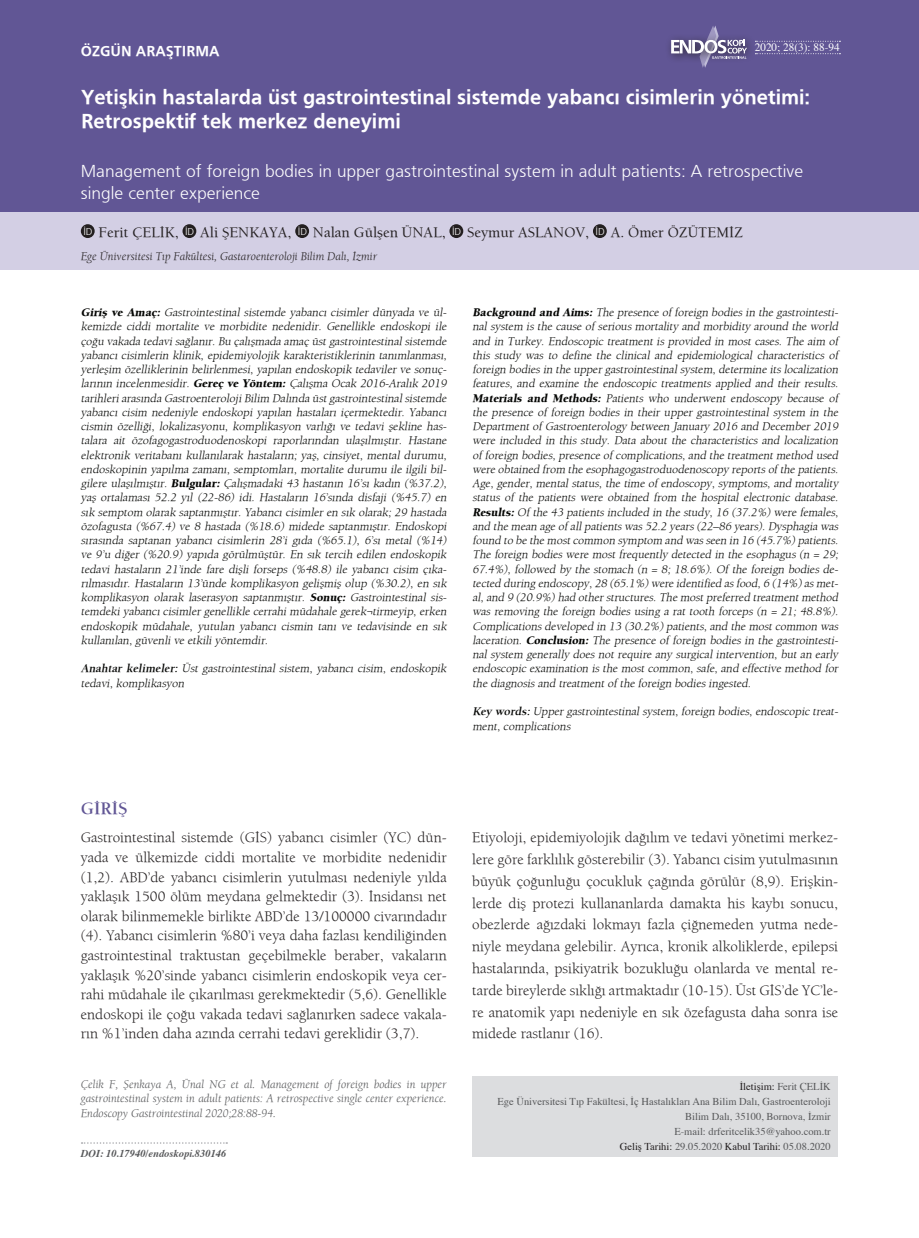
<style>
.page{position:relative;width:919px;height:1238px;background:#fff}
.page>*{position:absolute;margin:0;border:0;box-sizing:border-box;transform-origin:0 0}
.t1{font:700 21px/24px "Fruga Sans";color:#fff}
.t2{font:300 18px/21.6px "Fruga Sans";color:#fff}
.t3{font:700 18px "Berkeley";color:#615695}
.t4{font:300 15px/19.6px "Berkeley";color:#231f20;text-align:justify}
.t5{font:500 15px "Berkeley";color:#231f20}
.t6{font:700 15px "Fruga Sans";color:#fff}
.t7{font:italic 300 12px/14.2px "Berkeley";color:#040503}
.t8{font:italic 300 12px/14.4px "Berkeley";color:#57585a;text-align:justify}
.t9{font:italic 300 12px "Berkeley";color:#231f20}
.t10{font:11.25px "Times";color:#fff}
.t11{font:10.5px/15px "Times";color:#57585a;text-align:right}
.t12{font:italic 700 10.5px "Times";color:#57585a}
.s1{font-family:"Fruga Sans";font-weight:300;font-size:10.35px;color:#fff}
.s2{font-weight:900}
.s3{font-weight:700}
.s4{color:#231f20}
</style>
<div class="page">
<hr style="left:918px;top:0;width:1px;height:45px;background:#615695">
<svg style="left:918px;top:45px;width:1px;height:26px"></svg>
<div style="left:0;top:211px;width:918px;height:59px;background:#d3cfe4"></div>
<div style="left:0;top:0;width:918px;height:211px;background:#615695"></div>
<div style="left:472px;top:1076px;width:366px;height:81px;background:#dcdddf"></div>
<div style="left:665px;top:34px;width:91px;height:30px;background:#231f20;opacity:.75"></div>
<svg style="left:671px;top:26px;width:76px;height:42px"></svg>
<svg style="left:755px;top:53px;width:85px;height:1px"></svg>
<svg style="left:755px;top:41px;width:85px;height:1px"></svg>
<svg style="left:82px;top:1142px;width:145px;height:1px"></svg>
<div style="left:81px;top:224px;width:14px;height:14px;background:#231f20;border-radius:50%"></div>
<div style="left:182px;top:224px;width:14px;height:14px;background:#231f20;border-radius:50%"></div>
<div style="left:295px;top:224px;width:14px;height:14px;background:#231f20;border-radius:50%"></div>
<div style="left:449px;top:224px;width:14px;height:14px;background:#231f20;border-radius:50%"></div>
<div style="left:593px;top:224px;width:13px;height:14px;background:#231f20;border-radius:50%"></div>
<p class="t6" style="left:81px;top:42px;width:140px">ÖZGÜN ARAŞTIRMA</p>
<p class="t10" style="left:754px;top:40px;width:86px">2020; 28(3): 88-94</p>
<h1 class="t1" style="left:81px;top:85px;width:730px">Yetişkin hastalarda üst gastrointestinal sistemde yabancı cisimlerin yönetimi:<br>Retrospektif tek merkez deneyimi</h1>
<h2 class="t2" style="left:81px;top:160px;width:723px">Management of foreign bodies in upper gastrointestinal system in adult patients: A retrospective single center experience</h2>
<p class="t5" style="left:83px;top:223px;width:661px"><span class="s1">İD</span> Ferit ÇELİK, <span class="s1">İD</span> Ali ŞENKAYA, <span class="s1">İD</span> Nalan Gülşen ÜNAL, <span class="s1">İD</span> Seymur ASLANOV, <span class="s1">İD</span> A. Ömer ÖZÜTEMİZ</p>
<p class="t9" style="left:81px;top:248px;width:298px">Ege Üniversitesi Tıp Fakültesi, Gastaroenteroloji Bilim Dalı, İzmir</p>
<p class="t7" style="left:81px;top:305px;width:370px;text-align:justify"><span class="s2">Giriş ve Amaç:</span> Gastrointestinal sistemde yabancı cisimler dünyada ve ül&shy;kemizde ciddi mortalite ve morbidite nedenidir. Genellikle endoskopi ile çoğu vakada tedavisağlanır.Bu çalışmada amaç üstgastrointestinalsistemde yabancı cisimlerin klinik, epidemiyoloj ik karakteristiklerinin tanımlanması, yerleşim özelliklerinin belirlenmesi, yapılan endoskopik tedaviler ve sonuç&shy;larının incelenmesidir. <span class="s2">Gereç ve Yöntem:</span> Çalışma Ocak 2016-Aralık 2019 tarihleriarasında Gastroenteroloj iBilim Dalında üstgastrointestinalsistemde yabancı cisim nedeniyle endoskopi yapılan hastaları içermektedir. Yabancı cismin özelliği, lokalizasyonu, komplikasyon varlığı ve tedavi şekline has&shy;talara ait özofagogastroduodenoskopi raporlarından ulaşılmıştır. Hastane elektronik veritabanı kullanılarak hastaların; yaş, cinsiyet, mental durumu, endoskopinin yapılma zamanı, semptomları, mortalite durumu ile ilgili bil&shy;gilere ulaşılmıştır. <span class="s2">Bulgular:</span> Çalışmadaki 43 hastanın 16’sı kadın (%37.2), yaş ortalaması 52.2 yıl (22-86) idi. Hastaların 16’sında disfaj i (%45.7) en sık semptom olarak saptanmıştır. Yabancı cisimler en sık olarak; 29 hastada özofagusta (%67.4) ve 8 hastada (%18.6) midede saptanmıştır. Endoskopi sırasında saptanan yabancı cisimlerin 28’i gıda (%65.1), 6’sı metal (%14) ve 9’u diğer (%20.9) yapıda görülmüştür. En sık tercih edilen endoskopik tedavi hastaların 21’inde fare dişli forseps (%48.8) ile yabancı cisim çıka&shy;rılmasıdır. Hastaların 13’ünde komplikasyon gelişmiş olup (%30.2), en sık komplikasyon olarak laserasyon saptanmıştır. <span class="s2">Sonuç:</span> Gastrointestinal sis&shy;temdekiyabancıcisimlergenellikle cerrahimüdahale gerek¬tirmeyip,erken endoskopik müdahale, yutulan yabancı cismin tanı ve tedavisinde en sık kullanılan,güvenlive etkiliyöntemdir.</p>
<p class="t7" style="left:81px;top:661px;width:369px"><span class="s3">Anahtar kelimeler:</span> Üst gastrointestinal sistem, yabancı cisim, endoskopik tedavi,komplikasyon</p>
<p class="t7" style="left:472px;top:305px;width:370px"><span class="s2">Background and Aims:</span> The presence of foreign bodies in the gastrointesti&shy;nal system is the cause of serious mortality and morbidity around the world and in Turkey . Endoscopic treatment is provided in most cases. The aim of this study was to define the clinical and epidemiological characteristics of foreign bodiesin the uppergastrointestinalsystem,determine itslocalization features, and examine the endoscopic treatments applied and their results.<br><span class="s2">Materials and Methods:</span> Patients who underwent endoscopy because of the presence of foreign bodies in their upper gastrointestinal system in the Department of Gastroenterology between January 2016 and December 2019 were included in this study . Data about the characteristics and localization of foreign bodies,presence of complications,and the treatmentmethod used were obtained from the esophagogastroduodenoscopy reportsof the patients.<br>Age, gender, mental status, the time of endoscopy, symptoms, and mortality status of the patients were obtained from the hospital electronic database.<br><span class="s2">Results:</span> Of the 43 patients included in the study, 16 (37.2%) were females, and the mean age of allpatientswas52.2 years(22–86 years).Dysphagia was found to be the mostcommon symptom and wasseen in 16 (45.7%)patients.<br>The foreign bodies were most frequently detected in the esophagus (n = 29; 67.4%), followed by the stomach (n = 8; 18.6%). Of the foreign bodies de&shy;tected during endoscopy,28 (65.1%)were identified asfood,6 (14%)asmet&shy;al,and 9 (20.9%)had otherstructures.The mostpreferred treatmentmethod was removing the foreign bodies using a rat tooth forceps (n = 21; 48.8%).<br>Complicationsdeveloped in 13 (30.2%)patients,and the mostcommon was laceration. <span class="s2">Conclusion:</span> The presence of foreign bodies in the gastrointesti&shy;nal system generally does not require any surgical intervention, but an early endoscopic examination is the most common, safe, and effective method for the diagnosisand treatmentof the foreign bodiesingested.</p>
<p class="t7" style="left:472px;top:704px;width:369px"><span class="s3">Key words:</span>Uppergastrointestinalsystem,foreign bodies,endoscopic treat&shy;ment,complications</p>
<h2 class="t3" style="left:81px;top:797px;width:49px">GİRİŞ</h2>
<p class="t4" style="left:81px;top:827px;width:367px">Gastrointestinal sistemde (GİS) yabancı cisimler (YC) dün&shy;yada ve ülkemizde ciddi mortalite ve morbidite nedenidir (1,2). ABD’de yabancı cisimlerin yutulması nedeniyle yılda yaklaşık 1500 ölüm meydana gelmektedir (3). İnsidansı net olarak bilinmemekle birlikte ABD’de 13/100000 civarındadır (4). Yabancı cisimlerin %80’i veya daha fazlası kendiliğinden gastrointestinal traktustan geçebilmekle beraber, vakaların yaklaşık %20’sinde yabancı cisimlerin endoskopik veya cer&shy;rahi müdahale ile çıkarılması gerekmektedir (5,6). Genellikle endoskopi ile çoğu vakada tedavi sağlanırken sadece vakala&shy;rın %1’inden daha azında cerrahi tedavi gereklidir (3,7).</p>
<p class="t8" style="left:81px;top:1076px;width:367px">Çelik F, Şenkaya A, Ünal NG et al. Management of foreign bodies in upper gastrointestinal system in adult patients: A retrospective single center experience.<br>Endoscopy Gastrointestinal 2020;28:88-94.</p>
<p class="t12" style="left:81px;top:1146px;width:147px">DOI: 10.17940/endoskopi.830146</p>
<p class="t4" style="left:472px;top:826px;width:367px;line-height:21.8px">Etiyoloji, epidemiyolojik dağılım ve tedavi yönetimi merkez&shy;lere göre farklılık gösterebilir (3). Yabancı cisim yutulmasının büyük çoğunluğu çocukluk çağında görülür (8,9). Erişkin&shy;lerde diş protezi kullananlarda damakta his kaybı sonucu, obezlerde ağızdaki lokmayı fazla çiğnemeden yutma nede&shy;niyle meydana gelebilir. Ayrıca, kronik alkoliklerde, epilepsi hastalarında, psikiyatrik bozukluğu olanlarda ve mental re&shy;tarde bireylerde sıklığı artmaktadır (10-15). Üst GİS’de YC’le&shy;re anatomik yapı nedeniyle en sık özefagusta daha sonra ise midede rastlanır (16).</p>
<p class="t11" style="left:497px;top:1079px;width:335px"><span class="s4">İletişim:</span> Ferit ÇELİK<br>Ege Üniversitesi Tıp Fakültesi, İç Hastalıkları Ana Bilim Dalı, Gastroenteroloji Bilim Dalı, 35100, Bornova, İzmir<br>E-mail: drferitcelik35@yahoo.com.tr<br><span class="s4">Geliş Tarihi:</span> 29.05.2020 <span class="s4">Kabul Tarihi:</span> 05.08.2020</p>
</div>
